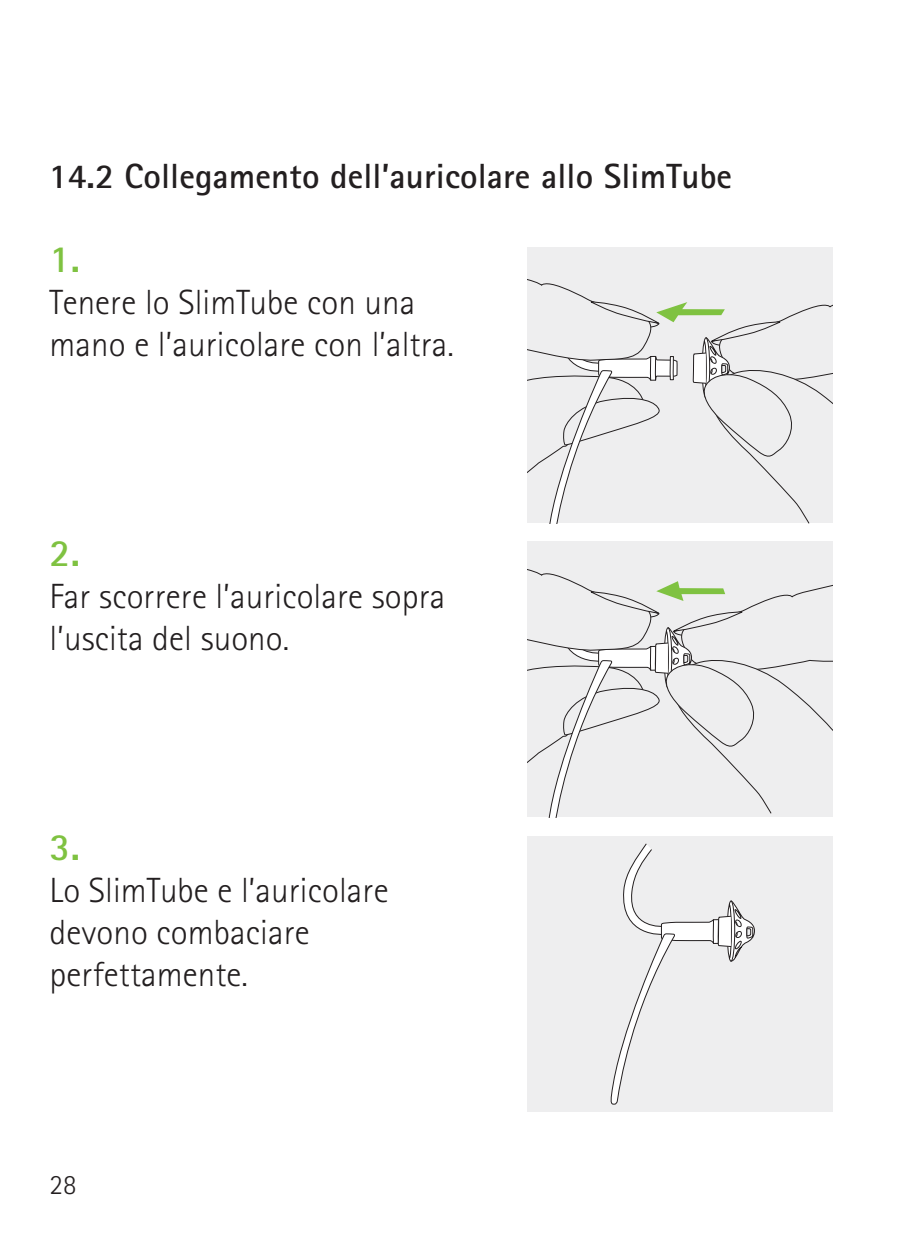
<style>
.page{position:relative;width:913px;height:1241px;background:#fff}
.page>*{position:absolute;margin:0;border:0;box-sizing:border-box;transform-origin:0 0}
.t1{font:700 38.5px "Rotis Sans Serif Pro";color:#7fc241}
.t2{font:300 35px/42px "Rotis Sans Serif Pro";letter-spacing:.005em;color:#231f20}
.t3{font:700 35px "Rotis Sans Serif Pro";letter-spacing:.005em;color:#231f20}
.t4{font:300 28px "Rotis Sans Serif Pro";color:#231f20}
</style>
<div class="page">
<div style="left:527px;top:247px;width:305px;height:276px;background:#eeeeef"></div>
<svg style="left:527px;top:279px;width:305px;height:244px"></svg>
<div style="left:527px;top:541px;width:305px;height:276px;background:#eeeeef"></div>
<svg style="left:527px;top:569px;width:305px;height:248px"></svg>
<div style="left:527px;top:836px;width:305px;height:275px;background:#eeeeef"></div>
<svg style="left:610px;top:843px;width:145px;height:262px"></svg>
<p class="t3" style="left:49px;top:153px;width:685px">14.2 Collegamento dell’auricolare allo SlimTube</p>
<p class="t1" style="left:50px;top:234px;width:32px">1.</p>
<p class="t2" style="left:50px;top:281px;width:406px">Tenere lo SlimTube con una mano e l’auricolare con l’altra.</p>
<p class="t1" style="left:50px;top:528px;width:32px">2.</p>
<p class="t2" style="left:50px;top:575px;width:397px">Far scorrere l’auricolare sopra l’uscita del suono.</p>
<p class="t1" style="left:50px;top:822px;width:32px">3.</p>
<p class="t2" style="left:50px;top:869px;width:340px">Lo SlimTube e l’auricolare devono combaciare perfettamente.</p>
<p class="t4" style="left:50px;top:1168px;width:28px">28</p>
</div>
